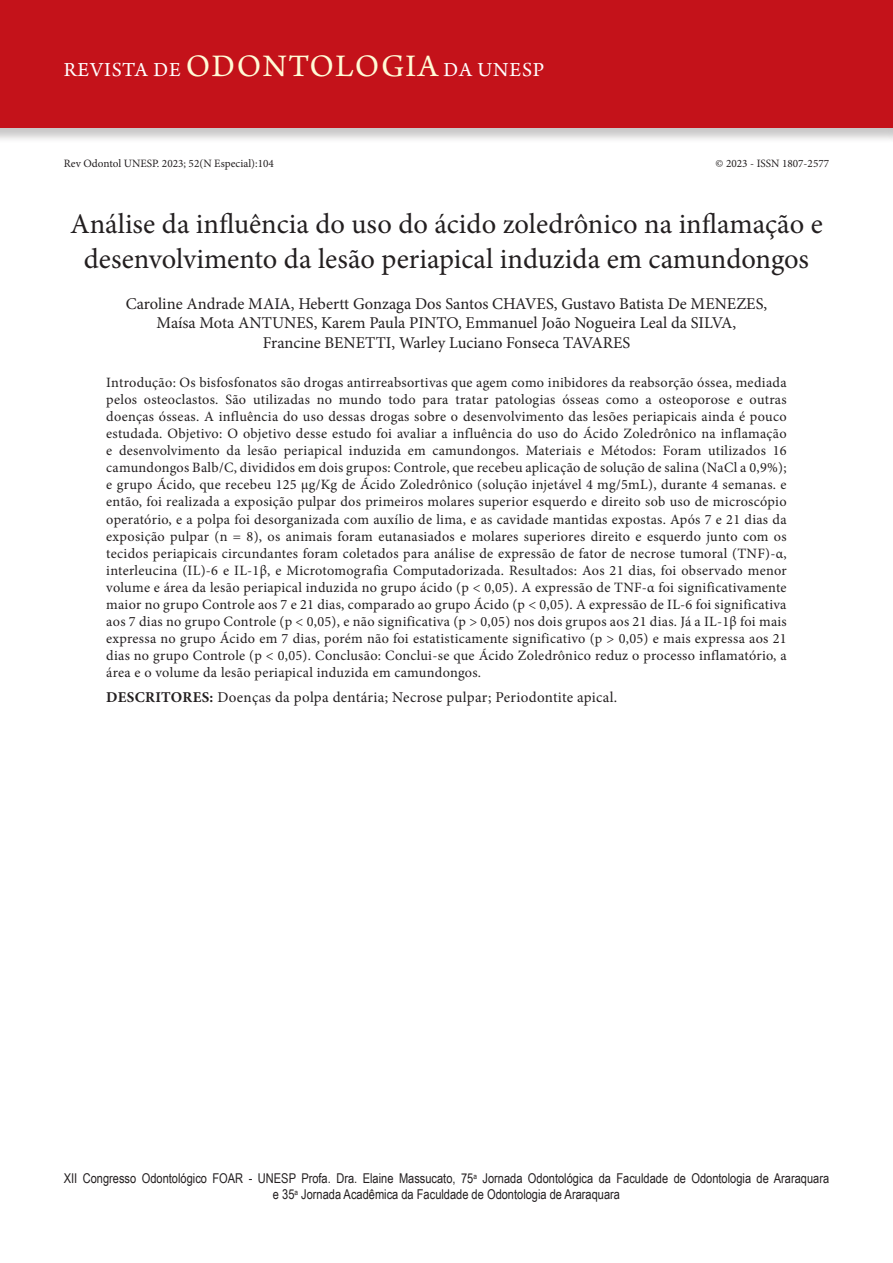
<style>
.page{position:relative;width:893px;height:1263px;background:#fff}
.page>*{position:absolute;margin:0;border:0;box-sizing:border-box;transform-origin:0 0}
.ArticleTitle{font:28.5px/34.2px "Minion Pro";color:#231f20;text-align:center}
.t1{font:21px "Arno Pro";letter-spacing:.04em;color:#fff}
.Authors{font:16.5px/19.8px "Minion Pro";color:#231f20;text-align:center}
.Keywords{font:15px "Minion Pro";letter-spacing:.02em;color:#231f20}
.Abstract{font:14.25px/17.1px "Minion Pro";letter-spacing:.02em;color:#231f20;text-align:justify}
.t2{font:13.5px/16.2px "Arial Narrow";color:#231f20;text-align:center}
.t3{font:11.25px "Minion Pro";color:#231f20}
.s1{font-size:33px;color:#fffbd6}
.s2{font-weight:700}
</style>
<div class="page">
<div style="left:0;top:0;width:893px;height:144px;background:#231f20;opacity:.25"></div>
<div style="left:0;top:0;width:893px;height:128px;background:#c4121a"></div>
<h2 class="t1" style="left:64px;top:58px;width:482px">REVISTA DE <span class="s1">ODONTOLOGIA</span> DA UNESP</h2>
<p class="t3" style="left:64px;top:156px;width:212px">Rev Odontol UNESP. 2023; 52(N Especial):104</p>
<p class="t3" style="left:715px;top:156px;width:115px">© 2023 - ISSN 1807-2577</p>
<p class="ArticleTitle" style="left:70px;top:207px;width:754px">Análise da influência do uso do ácido zoledrônico na inflamação e desenvolvimento da lesão periapical induzida em camundongos</p>
<p class="Authors" style="left:126px;top:293px;width:643px">Caroline Andrade MAIA, Hebertt Gonzaga Dos Santos CHAVES, Gustavo Batista De MENEZES,<br>Maísa Mota ANTUNES, Karem Paula PINTO, Emmanuel João Nogueira Leal da SILVA,<br>Francine BENETTI, Warley Luciano Fonseca TAVARES</p>
<p class="Abstract" style="left:106px;top:374px;width:682px">Introdução: Os bisfosfonatos são drogas antirreabsortivas que agem como inibidores da reabsorção óssea, mediada pelos osteoclastos. São utilizadas no mundo todo para tratar patologias ósseas como a osteoporose e outras doenças ósseas. A influência do uso dessas drogas sobre o desenvolvimento das lesões periapicais ainda é pouco estudada. Objetivo: O objetivo desse estudo foi avaliar a influência do uso do Ácido Zoledrônico na inflamação e desenvolvimento da lesão periapical induzida em camundongos. Materiais e Métodos: Foram utilizados 16 camundongos Balb/C, divididos em dois grupos: Controle, que recebeu aplicação de solução de salina (NaCl a 0,9%); e grupo Ácido, que recebeu 125 μg/Kg de Ácido Zoledrônico (solução injetável 4 mg/5mL), durante 4 semanas. e então, foi realizada a exposição pulpar dos primeiros molares superior esquerdo e direito sob uso de microscópio operatório, e a polpa foi desorganizada com auxílio de lima, e as cavidade mantidas expostas. Após 7 e 21 dias da exposição pulpar (n = 8), os animais foram eutanasiados e molares superiores direito e esquerdo junto com os tecidos periapicais circundantes foram coletados para análise de expressão de fator de necrose tumoral (TNF)-α, interleucina (IL)-6 e IL-1β, e Microtomografia Computadorizada. Resultados: Aos 21 dias, foi observado menor volume e área da lesão periapical induzida no grupo ácido (p &lt; 0,05). A expressão de TNF-α foi significativamente maior no grupo Controle aos 7 e 21 dias, comparado ao grupo Ácido (p &lt; 0,05). A expressão de IL-6 foi significativa aos 7 dias no grupo Controle (p &lt; 0,05), e não significativa (p &gt; 0,05) nos dois grupos aos 21 dias. Já a IL-1β foi mais expressa no grupo Ácido em 7 dias, porém não foi estatisticamente significativo (p &gt; 0,05) e mais expressa aos 21 dias no grupo Controle (p &lt; 0,05). Conclusão: Conclui-se que Ácido Zoledrônico reduz o processo inflamatório, a área e o volume da lesão periapical induzida em camundongos.</p>
<p class="Keywords" style="left:106px;top:687px;width:512px"><span class="s2">DESCRITORES:</span> Doenças da polpa dentária; Necrose pulpar; Periodontite apical.</p>
<p class="t2" style="left:64px;top:1169px;width:767px">XII Congresso Odontológico FOAR - UNESP Profa. Dra. Elaine Massucato, 75<sup>a</sup> Jornada Odontológica da Faculdade de Odontologia de Araraquara e 35<sup>a</sup> Jornada Acadêmica da Faculdade de Odontologia de Araraquara</p>
</div>
